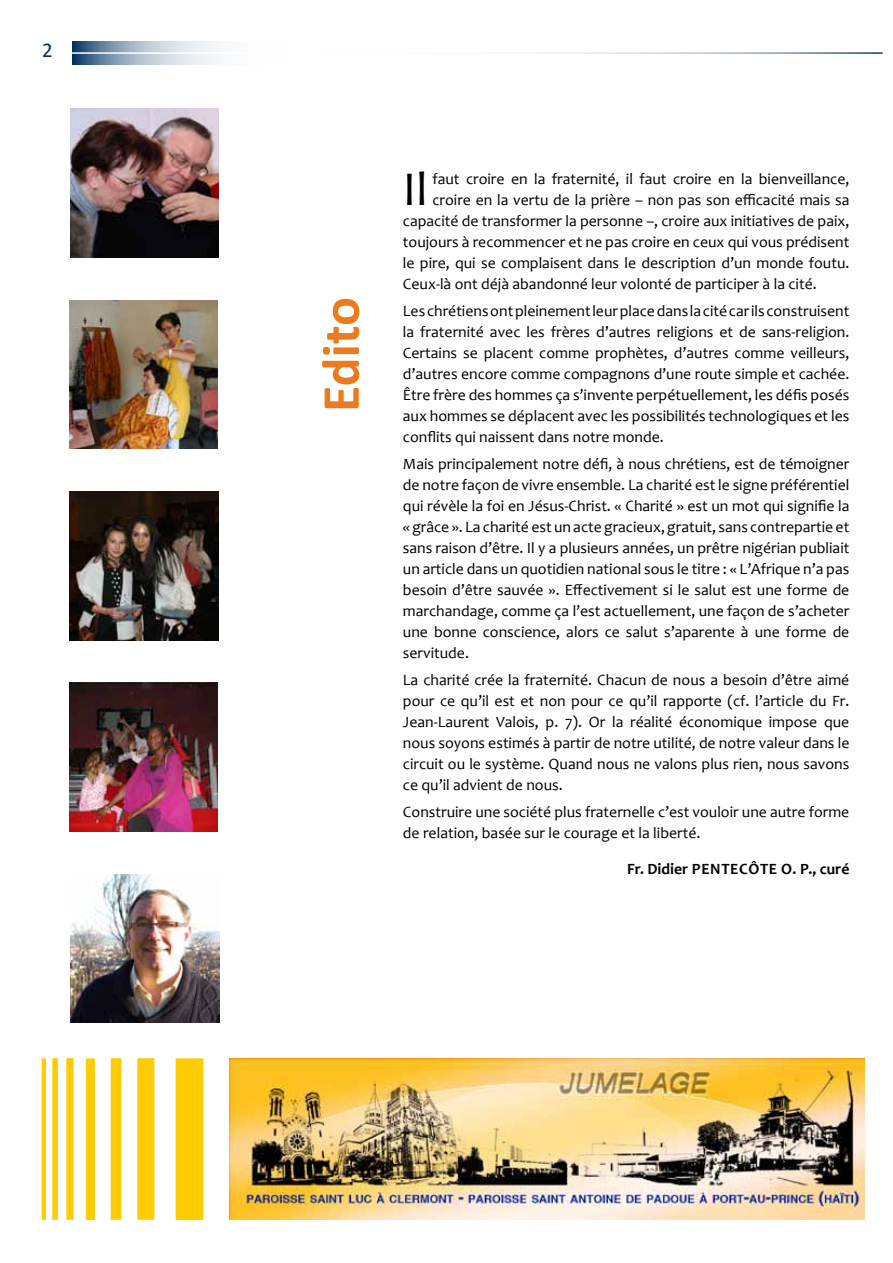
<style>
.page{position:relative;width:893px;height:1263px;background:#fff}
.page>*{position:absolute;margin:0;border:0;box-sizing:border-box;transform-origin:0 0}
.t1{font:700 54px "Calibri";letter-spacing:-.005em;color:#ed7a1d}
.t2{font:48.75px "Candara";color:#000}
.t3{font:21px "Calibri";color:#002f60}
.t4{font:15.75px/21px "Candara";color:#000;text-align:justify}
.t5{font:700 15.75px "Candara";letter-spacing:.04em;color:#000}
</style>
<div class="page">
<img style="left:229px;top:1058px;width:635px;height:162px">
<hr style="left:42px;top:1058px;width:4px;height:162px;background:#fecc00">
<svg style="left:52px;top:1058px;width:6px;height:162px"></svg>
<svg style="left:66px;top:1058px;width:8px;height:162px"></svg>
<div style="left:86px;top:1058px;width:9px;height:162px;background:#fecc00;border:2px solid #fecc00"></div>
<div style="left:111px;top:1058px;width:10px;height:162px;background:#fecc00"></div>
<div style="left:137px;top:1058px;width:17px;height:162px;background:#fecc00;border:2px solid #fecc00"></div>
<div style="left:176px;top:1058px;width:27px;height:162px;background:#fecc00"></div>
<svg style="left:72px;top:41px;width:147px;height:24px;background:#a5b6c7"></svg>
<hr style="left:72px;top:52px;width:811px;height:2px;background:#fff">
<img style="left:70px;top:109px;width:149px;height:149px">
<img style="left:69px;top:300px;width:149px;height:149px">
<img style="left:69px;top:683px;width:149px;height:149px">
<img style="left:70px;top:874px;width:149px;height:149px">
<img style="left:70px;top:491px;width:148px;height:149px">
<h3 class="t3" style="left:42px;top:37px;width:12px">2</h3>
<h1 class="t1" style="left:306px;top:412px;width:117px;rotate:-90deg">Edito</h1>
<h2 class="t2" style="left:403px;top:158px;width:26px">Il</h2>
<p class="t4" style="left:432px;top:168px;width:418px">faut croire en la fraternité, il faut croire en la bienveillance,</p>
<p class="t4" style="left:432px;top:189px;width:418px">croire en la vertu de la prière – non pas son efficacité mais sa</p>
<p class="t4" style="left:403px;top:210px;width:448px">capacité de transformer la personne –, croire aux initiatives de paix,</p>
<p class="t4" style="left:403px;top:231px;width:448px">toujours à recommencer et ne pas croire en ceux qui vous prédisent</p>
<p class="t4" style="left:403px;top:252px;width:448px">le pire, qui se complaisent dans le description d’un monde foutu.</p>
<p class="t4" style="left:403px;top:273px;width:415px">Ceux-là ont déjà abandonné leur volonté de participer à la cité.</p>
<p class="t4" style="left:403px;top:300px;width:448px">Les chrétiens ont pleinement leur place dans la cité car ils construisent la fraternité avec les frères d’autres religions et de sans-religion.<br>Certains se placent comme prophètes, d’autres comme veilleurs, d’autres encore comme compagnons d’une route simple et cachée.<br>Être frère des hommes ça s’invente perpétuellement, les défis posés aux hommes se déplacent avec les possibilités technologiques et les conflits qui naissent dans notre monde.</p>
<p class="t4" style="left:403px;top:453px;width:448px">Mais principalement notre défi, à nous chrétiens, est de témoigner de notre façon de vivre ensemble. La charité est le signe préférentiel qui révèle la foi en Jésus-Christ. « Charité » est un mot qui signifie la « grâce ». La charité est un acte gracieux, gratuit, sans contrepartie et sans raison d’être. Il y a plusieurs années, un prêtre nigérian publiait un article dans un quotidien national sous le titre : « L’Afrique n’a pas besoin d’être sauvée ». Effectivement si le salut est une forme de marchandage, comme ça l’est actuellement, une façon de s’acheter une bonne conscience, alors ce salut s’aparente à une forme de servitude.</p>
<p class="t4" style="left:403px;top:669px;width:448px">La charité crée la fraternité. Chacun de nous a besoin d’être aimé pour ce qu’il est et non pour ce qu’il rapporte (cf. l’article du Fr.<br>Jean-Laurent Valois, p. 7). Or la réalité économique impose que nous soyons estimés à partir de notre utilité, de notre valeur dans le circuit ou le système. Quand nous ne valons plus rien, nous savons ce qu’il advient de nous.</p>
<p class="t4" style="left:403px;top:801px;width:448px">Construire une société plus fraternelle c’est vouloir une autre forme de relation, basée sur le courage et la liberté.</p>
<p class="t5" style="left:627px;top:859px;width:224px">Fr. Didier Pentecôte o. p., curé</p>
</div>
